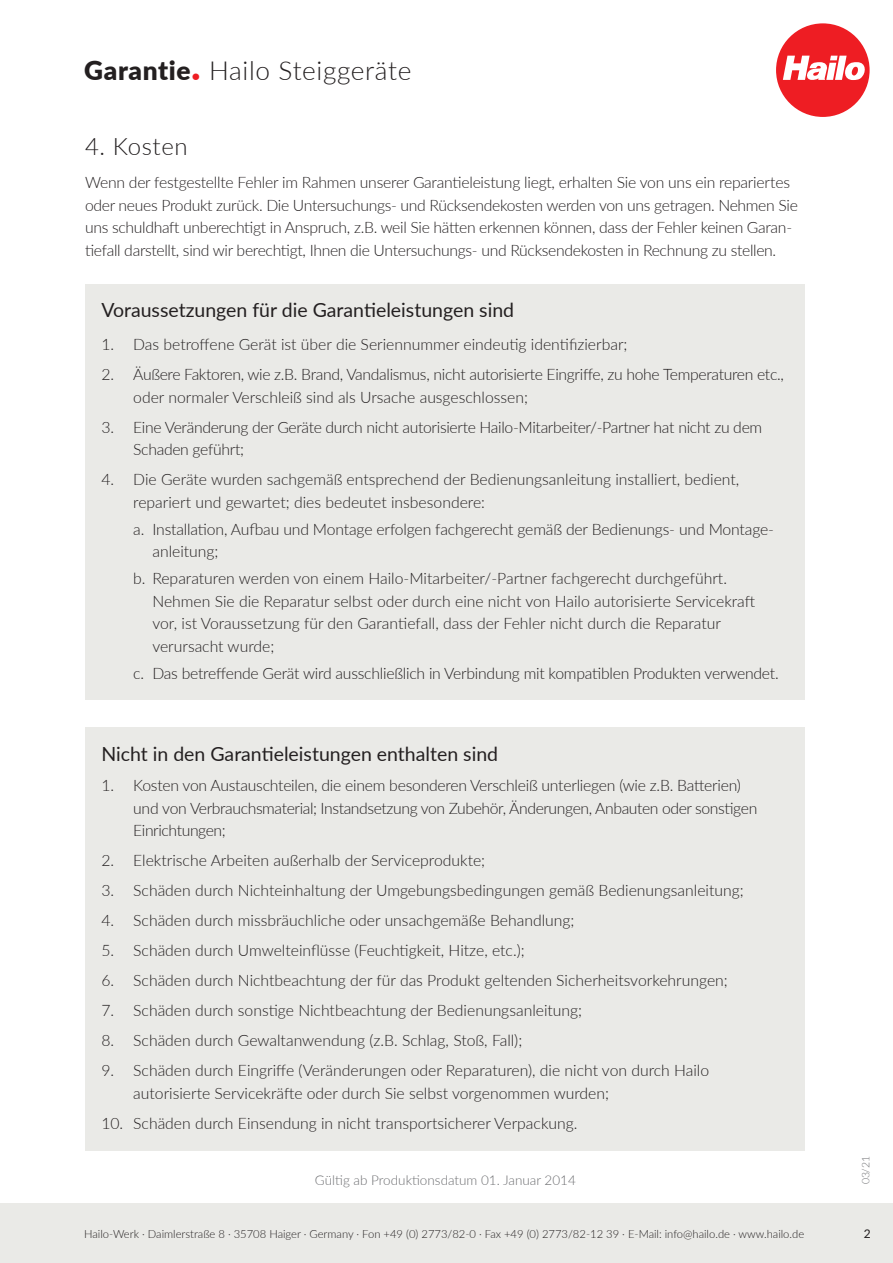
<style>
.page{position:relative;width:893px;height:1263px;background:#fff}
.page>*{position:absolute;margin:0;border:0;box-sizing:border-box;transform-origin:0 0}
.t1{font:300 26.25px "Lato";letter-spacing:.025em;color:#231f20}
.t2{font:300 24px "Lato";letter-spacing:.025em;color:#231f20}
.t3{font:19.5px "Lato";color:#231f20}
.t4{font:300 15.75px/22.5px "Lato";letter-spacing:-.005em;color:#231f20}
.t5{font:300 15.75px/22.5px "Lato";letter-spacing:-.025em;color:#231f20}
.t6{font:300 13.5px "Lato";color:#6c6d70}
.t7{font:12px "Lato";color:#231f20}
.t8{font:300 11.25px "Lato";color:#231f20}
.t9{font:300 10.5px "Lato";color:#6c6d70}
.s1{font-weight:900}
.s2{font-weight:900;font-size:37.5px;color:#ee1d23}
</style>
<div class="page">
<div style="left:776px;top:23px;width:94px;height:94px;background:#ee1d23;border-radius:50%"></div>
<svg style="left:783px;top:56px;width:82px;height:24px"></svg>
<div style="left:0;top:1203px;width:893px;height:60px;background:#eaeae7"></div>
<div style="left:85px;top:284px;width:719px;height:415px;background:#eaeae7"></div>
<div style="left:85px;top:727px;width:719px;height:423px;background:#eaeae7"></div>
<p class="t1" style="left:84px;top:52px;width:329px"><span class="s1">Garantie</span><span class="s2">.</span> Hailo Steiggeräte</p>
<p class="t2" style="left:85px;top:130px;width:104px">4. Kosten</p>
<p class="t4" style="left:85px;top:171px;width:714px">Wenn der festgestellte Fehler im Rahmen unserer Garantieleistung liegt, erhalten Sie von uns ein repariertes oder neues Produkt zurück. Die Untersuchungs- und Rücksendekosten werden von uns getragen. Nehmen Sie uns schuldhaft unberechtigt in Anspruch, z.B. weil Sie hätten erkennen können, dass der Fehler keinen Garan&shy;tiefall darstellt, sind wir berechtigt, Ihnen die Untersuchungs- und Rücksendekosten in Rechnung zu stellen.</p>
<p class="t3" style="left:101px;top:296px;width:414px">Voraussetzungen für die Garantieleistungen sind</p>
<p class="t4" style="left:101px;top:333px;width:528px">1. Das betroffene Gerät ist über die Seriennummer eindeutig identifizierbar;</p>
<p class="t4" style="left:101px;top:363px;width:684px">2. Äußere Faktoren, wie z.B. Brand, Vandalismus, nicht autorisierte Eingriffe, zu hohe Temperaturen etc.,</p>
<p class="t4" style="left:133px;top:385px;width:396px">oder normaler Verschleiß sind als Ursache ausgeschlossen;</p>
<p class="t4" style="left:133px;top:415px;width:630px;text-indent:-32px">3. Eine Veränderung der Geräte durch nicht autorisierte Hailo-Mitarbeiter/-Partner hat nicht zu dem<br>Schaden geführt;</p>
<p class="t4" style="left:133px;top:468px;width:607px;text-indent:-32px">4. Die Geräte wurden sachgemäß entsprechend der Bedienungsanleitung installiert, bedient, repariert und gewartet; dies bedeutet insbesondere:</p>
<p class="t4" style="left:152px;top:517px;width:623px;text-indent:-19px">a. Installation, Aufbau und Montage erfolgen fachgerecht gemäß der Bedienungs- und Montage&shy;anleitung;</p>
<p class="t4" style="left:133px;top:567px;width:595px">b. Reparaturen werden von einem Hailo-Mitarbeiter/-Partner fachgerecht durchgeführt.</p>
<p class="t4" style="left:152px;top:589px;width:604px">Nehmen Sie die Reparatur selbst oder durch eine nicht von Hailo autorisierte Servicekraft vor, ist Voraussetzung für den Garantiefall, dass der Fehler nicht durch die Reparatur verursacht wurde;</p>
<p class="t4" style="left:133px;top:661px;width:647px">c. Das betreffende Gerät wird ausschließlich in Verbindung mit kompatiblen Produkten verwendet.</p>
<p class="t3" style="left:101px;top:740px;width:398px">Nicht in den Garantieleistungen enthalten sind</p>
<p class="t5" style="left:133px;top:774px;width:626px;text-indent:-32px">1. Kosten von Austauschteilen, die einem besonderen Verschleiß unterliegen (wie z.B. Batterien) und von Verbrauchsmaterial; Instandsetzung von Zubehör, Änderungen, Anbauten oder sonstigen<br>Einrichtungen;</p>
<p class="t4" style="left:101px;top:849px;width:385px">2. Elektrische Arbeiten außerhalb der Serviceprodukte;</p>
<p class="t4" style="left:101px;top:879px;width:644px">3. Schäden durch Nichteinhaltung der Umgebungsbedingungen gemäß Bedienungsanleitung;</p>
<p class="t4" style="left:101px;top:909px;width:475px">4. Schäden durch missbräuchliche oder unsachgemäße Behandlung;</p>
<p class="t4" style="left:101px;top:939px;width:425px">5. Schäden durch Umwelteinflüsse (Feuchtigkeit, Hitze, etc.);</p>
<p class="t4" style="left:101px;top:969px;width:628px">6. Schäden durch Nichtbeachtung der für das Produkt geltenden Sicherheitsvorkehrungen;</p>
<p class="t4" style="left:101px;top:999px;width:482px">7. Schäden durch sonstige Nichtbeachtung der Bedienungsanleitung;</p>
<p class="t4" style="left:101px;top:1029px;width:422px">8. Schäden durch Gewaltanwendung (z.B. Schlag, Stoß, Fall);</p>
<p class="t4" style="left:133px;top:1059px;width:577px;text-indent:-32px">9. Schäden durch Eingriffe (Veränderungen oder Reparaturen), die nicht von durch Hailo autorisierte Servicekräfte oder durch Sie selbst vorgenommen wurden;</p>
<p class="t4" style="left:101px;top:1111px;width:478px">10. Schäden durch Einsendung in nicht transportsicherer Verpackung.</p>
<p class="t6" style="left:315px;top:1170px;width:262px">Gültig ab Produktionsdatum 01. Januar 2014</p>
<p class="t9" style="left:858px;top:1184px;width:30px;rotate:-90deg">03/21</p>
<p class="t8" style="left:84px;top:1226px;width:721px">Hailo-Werk · Daimlerstraße 8 · 35708 Haiger · Germany · Fon +49 (0) 2773/82-0 · Fax +49 (0) 2773/82-12 39 · E-Mail: info@hailo.de · www.hailo.de</p>
<p class="t7" style="left:864px;top:1225px;width:8px">2</p>
</div>
